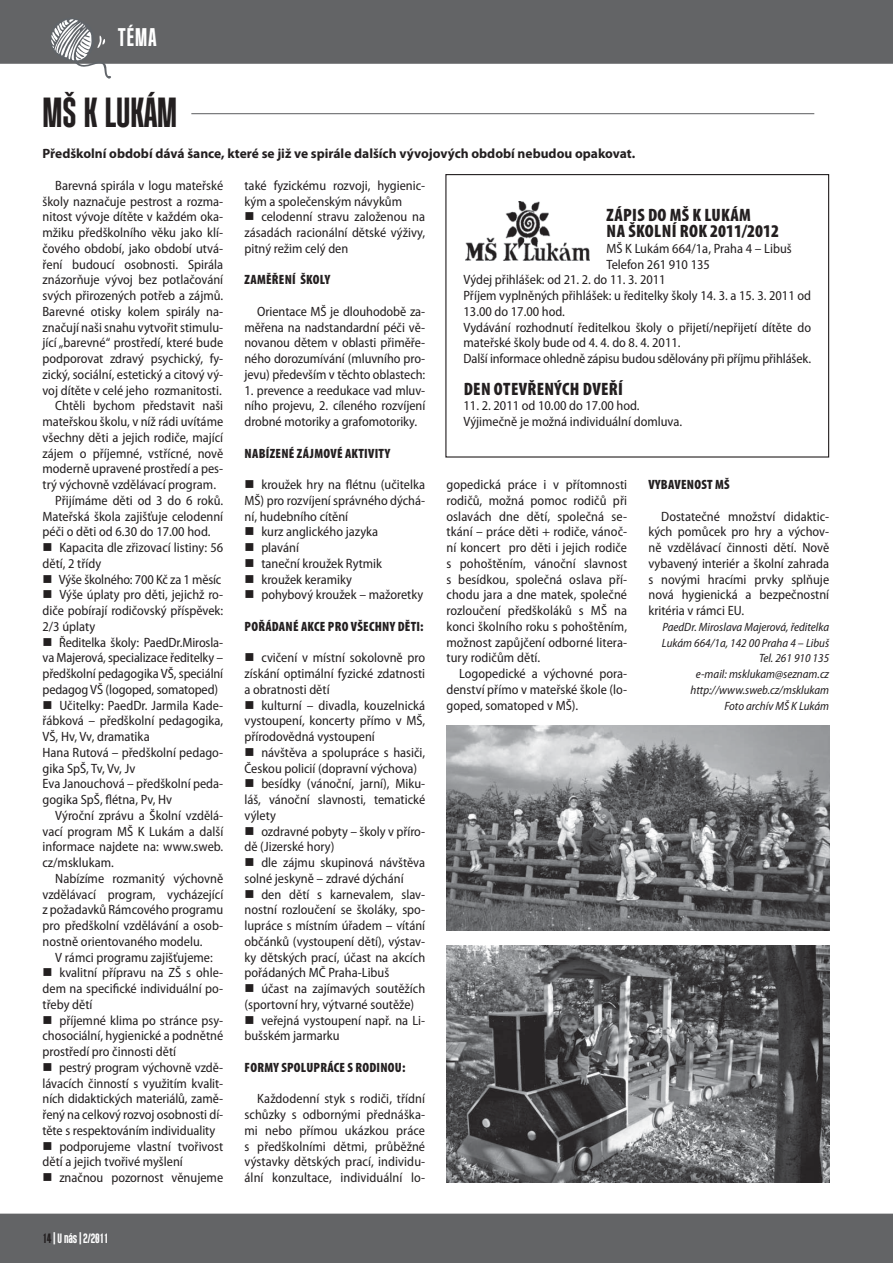
<style>
.page{position:relative;width:893px;height:1263px;background:#fff}
.page>*{position:absolute;margin:0;border:0;box-sizing:border-box;transform-origin:0 0}
.t1{font:42px "Header 13";color:#231f20}
.t2{font:25.5px "Header 13";color:#fff}
.t3{font:900 condensed 18px/15.8px "Myriad Pro";letter-spacing:.02em;color:#231f20}
.t4{font:semi-condensed 13.5px/15.8px "Myriad Pro";color:#231f20;text-align:justify}
.t5{font:900 condensed 13.5px "Myriad Pro";letter-spacing:.02em;color:#231f20}
.t6{font:700 13.5px "Myriad Pro";color:#231f20}
.t7{font:13.5px "Header 13";letter-spacing:-.02em;color:#fff}
.t8{font:italic semi-condensed 12px/15.8px "Myriad Pro";color:#231f20;text-align:right}
.s1{color:#231f20}
</style>
<div class="page">
<div style="left:0;top:0;width:892px;height:64px;background:#636466"></div>
<svg style="left:48px;top:17px;width:64px;height:62px"></svg>
<div style="left:0;top:1213px;width:893px;height:50px;background:#636466"></div>
<svg style="left:892px;top:0;width:1px;height:64px"></svg>
<hr style="left:191px;top:113px;width:623px;height:1px;background:#636466">
<img style="left:446px;top:946px;width:383px;height:236px">
<div style="left:445px;top:174px;width:384px;height:284px;border:1px solid #231f20"></div>
<img style="left:466px;top:201px;width:123px;height:59px">
<img style="left:446px;top:725px;width:383px;height:205px">
<h2 class="t2" style="left:118px;top:29px;width:40px">TÉMA</h2>
<h1 class="t1" style="left:43px;top:97px;width:136px">MŠ K LUKÁM</h1>
<p class="t6" style="left:43px;top:149px;width:594px">Předškolní období dává šance, které se již ve spirále dalších vývojových období nebudou opakovat.</p>
<p class="t4" style="left:244px;top:179px;width:182px">také fyzickému rozvoji, hygienic&shy;kým a společenským návykům</p>
<p class="t4" style="left:244px;top:210px;width:182px">■ celodenní stravu založenou na zásadách racionální dětské výživy, pitný režim celý den</p>
<p class="t5" style="left:245px;top:275px;width:87px">ZAMĚŘENÍ ŠKOLY</p>
<p class="t4" style="left:244px;top:305px;width:182px;text-indent:13px">Orientace MŠ je dlouhodobě za&shy;měřena na nadstandardní péči vě&shy;novanou dětem v oblasti přiměře&shy;ného dorozumívání (mluvního pro&shy;jevu) především v těchto oblastech:</p>
<p class="t4" style="left:244px;top:384px;width:182px">1. prevence a reedukace vad mluv&shy;ního projevu, 2. cíleného rozvíjení drobné motoriky a grafomotoriky.</p>
<p class="t5" style="left:245px;top:448px;width:147px">NABÍZENÉ ZÁJMOVÉ AKTIVITY</p>
<p class="t4" style="left:244px;top:478px;width:182px">■ kroužek hry na flétnu (učitelka MŠ) pro rozvíjení správného dýchá&shy;ní, hudebního cítění</p>
<p class="t4" style="left:244px;top:525px;width:135px">■ kurz anglického jazyka</p>
<p class="t4" style="left:244px;top:541px;width:56px">■ plavání</p>
<p class="t4" style="left:244px;top:557px;width:139px">■ taneční kroužek Rytmik</p>
<p class="t4" style="left:244px;top:573px;width:109px">■ kroužek keramiky</p>
<p class="t4" style="left:244px;top:588px;width:180px">■ pohybový kroužek – mažoretky</p>
<p class="t5" style="left:245px;top:621px;width:181px">POŘÁDANÉ AKCE PRO VŠECHNY DĚTI:</p>
<p class="t4" style="left:244px;top:651px;width:182px">■ cvičení v místní sokolovně pro získání optimální fyzické zdatnosti a obratnosti dětí</p>
<p class="t4" style="left:244px;top:698px;width:182px">■ kulturní – divadla, kouzelnická vystoupení, koncerty přímo v MŠ, přírodovědná vystoupení</p>
<p class="t4" style="left:244px;top:746px;width:182px">■ návštěva a spolupráce s hasiči,<br>Českou policií (dopravní výchova)</p>
<p class="t4" style="left:244px;top:777px;width:182px">■ besídky (vánoční, jarní), Miku&shy;láš, vánoční slavnosti, tematické výlety</p>
<p class="t4" style="left:244px;top:824px;width:182px">■ ozdravné pobyty – školy v příro&shy;dě (Jizerské hory)</p>
<p class="t4" style="left:244px;top:856px;width:182px">■ dle zájmu skupinová návštěva solné jeskyně – zdravé dýchání</p>
<p class="t4" style="left:244px;top:887px;width:182px">■ den dětí s karnevalem, slav&shy;nostní rozloučení se školáky, spo&shy;lupráce s místním úřadem – vítání občánků (vystoupení dětí), výstav&shy;ky dětských prací, účast na akcích pořádaných MČ Praha-Libuš</p>
<p class="t4" style="left:244px;top:982px;width:182px">■ účast na zajímavých soutěžích (sportovní hry, výtvarné soutěže)</p>
<p class="t4" style="left:244px;top:1013px;width:182px">■ veřejná vystoupení např. na Li&shy;bušském jarmarku</p>
<p class="t5" style="left:245px;top:1062px;width:162px">FORMY SPOLUPRÁCE S RODINOU:</p>
<p class="t4" style="left:244px;top:1092px;width:182px;text-indent:13px">Každodenní styk s rodiči, třídní schůzky s odbornými přednáška&shy;mi nebo přímou ukázkou práce s předškolními dětmi, průběžné výstavky dětských prací, individu&shy;ální konzultace, individuální lo-</p>
<p class="t4" style="left:55px;top:179px;width:169px">Barevná spirála v logu mateřské</p>
<p class="t4" style="left:43px;top:195px;width:182px">školy naznačuje pestrost a rozma-</p>
<p class="t4" style="left:43px;top:210px;width:182px">nitost vývoje dítěte v každém oka-</p>
<p class="t4" style="left:43px;top:226px;width:182px">mžiku předškolního věku jako klí-</p>
<p class="t4" style="left:43px;top:242px;width:182px">čového období, jako období utvá-</p>
<p class="t4" style="left:43px;top:258px;width:182px">ření budoucí osobnosti. Spirála</p>
<p class="t4" style="left:43px;top:273px;width:182px">znázorňuje vývoj bez potlačování</p>
<p class="t4" style="left:43px;top:289px;width:182px">svých přirozených potřeb a zájmů.</p>
<p class="t4" style="left:43px;top:305px;width:182px">Barevné otisky kolem spirály na-</p>
<p class="t4" style="left:43px;top:321px;width:182px">značují naši snahu vytvořit stimulu-</p>
<p class="t4" style="left:43px;top:336px;width:182px">jící „barevné“ prostředí, které bude</p>
<p class="t4" style="left:43px;top:352px;width:182px">podporovat zdravý psychický, fy-</p>
<p class="t4" style="left:43px;top:368px;width:182px">zický, sociální, estetický a citový vý-</p>
<p class="t4" style="left:43px;top:384px;width:181px">voj dítěte v celé jeho rozmanitosti.</p>
<p class="t4" style="left:55px;top:399px;width:169px">Chtěli bychom představit naši</p>
<p class="t4" style="left:43px;top:415px;width:182px">mateřskou školu, v níž rádi uvítáme</p>
<p class="t4" style="left:43px;top:431px;width:182px">všechny děti a jejich rodiče, mající</p>
<p class="t4" style="left:43px;top:447px;width:182px">zájem o příjemné, vstřícné, nově</p>
<p class="t4" style="left:43px;top:462px;width:182px">moderně upravené prostředí a pes-</p>
<p class="t4" style="left:43px;top:478px;width:175px">trý výchovně vzdělávací program.</p>
<p class="t4" style="left:55px;top:494px;width:169px">Přijímáme děti od 3 do 6 roků.</p>
<p class="t4" style="left:43px;top:510px;width:182px">Mateřská škola zajišťuje celodenní</p>
<p class="t4" style="left:43px;top:525px;width:170px">péči o děti od 6.30 do 17.00 hod.</p>
<p class="t4" style="left:43px;top:541px;width:182px">■ Kapacita dle zřizovací listiny: 56 dětí, 2 třídy</p>
<p class="t4" style="left:43px;top:572px;width:180px">■ Výše školného: 700 Kč za 1 měsíc</p>
<p class="t4" style="left:43px;top:588px;width:182px">■ Výše úplaty pro děti, jejichž ro&shy;diče pobírají rodičovský příspěvek:<br>2/3 úplaty</p>
<p class="t4" style="left:43px;top:635px;width:182px">■ Ředitelka školy: PaedDr.Mirosla&shy;va Majerová, specializace ředitelky – předškolní pedagogika VŠ, speciální pedagog VŠ (logoped, somatoped)</p>
<p class="t4" style="left:43px;top:698px;width:182px;text-align:left">■ Učitelky: PaedDr. Jarmila Kade&shy;řábková – předškolní pedagogika,<br>VŠ, Hv, Vv, dramatika<br>Hana Rutová – předškolní pedago&shy;gika SpŠ, Tv, Vv, Jv<br>Eva Janouchová – předškolní peda&shy;gogika SpŠ, flétna, Pv, Hv</p>
<p class="t4" style="left:43px;top:809px;width:182px;text-indent:13px">Výroční zprávu a Školní vzdělá&shy;vací program MŠ K Lukám a další informace najdete na: www.sweb. cz/msklukam.</p>
<p class="t4" style="left:43px;top:872px;width:182px;text-indent:13px">Nabízíme rozmanitý výchovně vzdělávací program, vycházející z požadavků Rámcového programu pro předškolní vzdělávání a osob&shy;nostně orientovaného modelu.</p>
<p class="t4" style="left:55px;top:950px;width:159px">V rámci programu zajišťujeme:</p>
<p class="t4" style="left:43px;top:966px;width:182px">■ kvalitní přípravu na ZŠ s ohle&shy;dem na specifické individuální po&shy;třeby dětí</p>
<p class="t4" style="left:43px;top:1013px;width:182px">■ příjemné klima po stránce psy&shy;chosociální, hygienické a podnětné prostředí pro činnosti dětí</p>
<p class="t4" style="left:43px;top:1061px;width:182px">■ pestrý program výchovně vzdě&shy;lávacích činností s využitím kvalit&shy;ních didaktických materiálů, zamě&shy;řený na celkový rozvoj osobnosti dí&shy;těte s respektováním individuality</p>
<p class="t4" style="left:43px;top:1139px;width:182px">■ podporujeme vlastní tvořivost dětí a jejich tvořivé myšlení</p>
<p class="t4" style="left:43px;top:1171px;width:182px">■ značnou pozornost věnujeme</p>
<h3 class="t3" style="left:607px;top:209px;width:174px">ZÁPIS DO MŠ K LUKÁM<br>NA ŠKOLNÍ ROK 2011/2012</h3>
<p class="t4" style="left:606px;top:242px;width:187px">MŠ K Lukám 664/1a, Praha 4 – Libuš</p>
<p class="t4" style="left:606px;top:258px;width:105px">Telefon 261 910 135</p>
<p class="t4" style="left:463px;top:273px;width:204px">Výdej přihlášek: od 21. 2. do 11. 3. 2011</p>
<p class="t4" style="left:463px;top:289px;width:349px">Příjem vyplněných přihlášek: u ředitelky školy 14. 3. a 15. 3. 2011 od</p>
<p class="t4" style="left:463px;top:305px;width:103px">13.00 do 17.00 hod.</p>
<p class="t4" style="left:463px;top:321px;width:349px">Vydávání rozhodnutí ředitelkou školy o přijetí/nepřijetí dítěte do</p>
<p class="t4" style="left:463px;top:336px;width:219px">mateřské školy bude od 4. 4. do 8. 4. 2011.</p>
<p class="t4" style="left:463px;top:352px;width:349px">Další informace ohledně zápisu budou sdělovány při příjmu přihlášek.</p>
<h3 class="t3" style="left:464px;top:382px;width:161px">DEN OTEVŘENÝCH DVEŘÍ</h3>
<p class="t4" style="left:463px;top:399px;width:220px">11. 2. 2011 od 10.00 do 17.00 hod.<br>Výjimečně je možná individuální domluva.</p>
<p class="t5" style="left:649px;top:479px;width:83px">VYBAVENOST MŠ</p>
<p class="t4" style="left:648px;top:510px;width:182px;text-indent:13px">Dostatečné množství didaktic&shy;kých pomůcek pro hry a výchov&shy;ně vzdělávací činnosti dětí. Nově vybavený interiér a školní zahrada s novými hracími prvky splňuje nová hygienická a bezpečnostní kritéria v rámci EU.</p>
<p class="t8" style="left:662px;top:620px;width:169px">PaedDr. Miroslava Majerová, ředitelka<br>Lukám 664/1a, 142 00 Praha 4 – Libuš<br>Tel. 261 910 135<br>e-mail: msklukam@seznam.cz http://www.sweb.cz/msklukam<br>Foto archív MŠ K Lukám</p>
<p class="t4" style="left:446px;top:478px;width:182px">gopedická práce i v přítomnosti rodičů, možná pomoc rodičů při oslavách dne dětí, společná se&shy;tkání – práce děti + rodiče, vánoč&shy;ní koncert pro děti i jejich rodiče s pohoštěním, vánoční slavnost s besídkou, společná oslava pří&shy;chodu jara a dne matek, společné rozloučení předškoláků s MŠ na konci školního roku s pohoštěním, možnost zapůjčení odborné litera&shy;tury rodičům dětí.</p>
<p class="t4" style="left:446px;top:667px;width:182px;text-indent:13px">Logopedické a výchovné pora&shy;denství přímo v mateřské škole (lo&shy;goped, somatoped v MŠ).</p>
<p class="t7" style="left:42px;top:1233px;width:67px"><span class="s1">14</span> | U nás | 2/2011</p>
</div>
